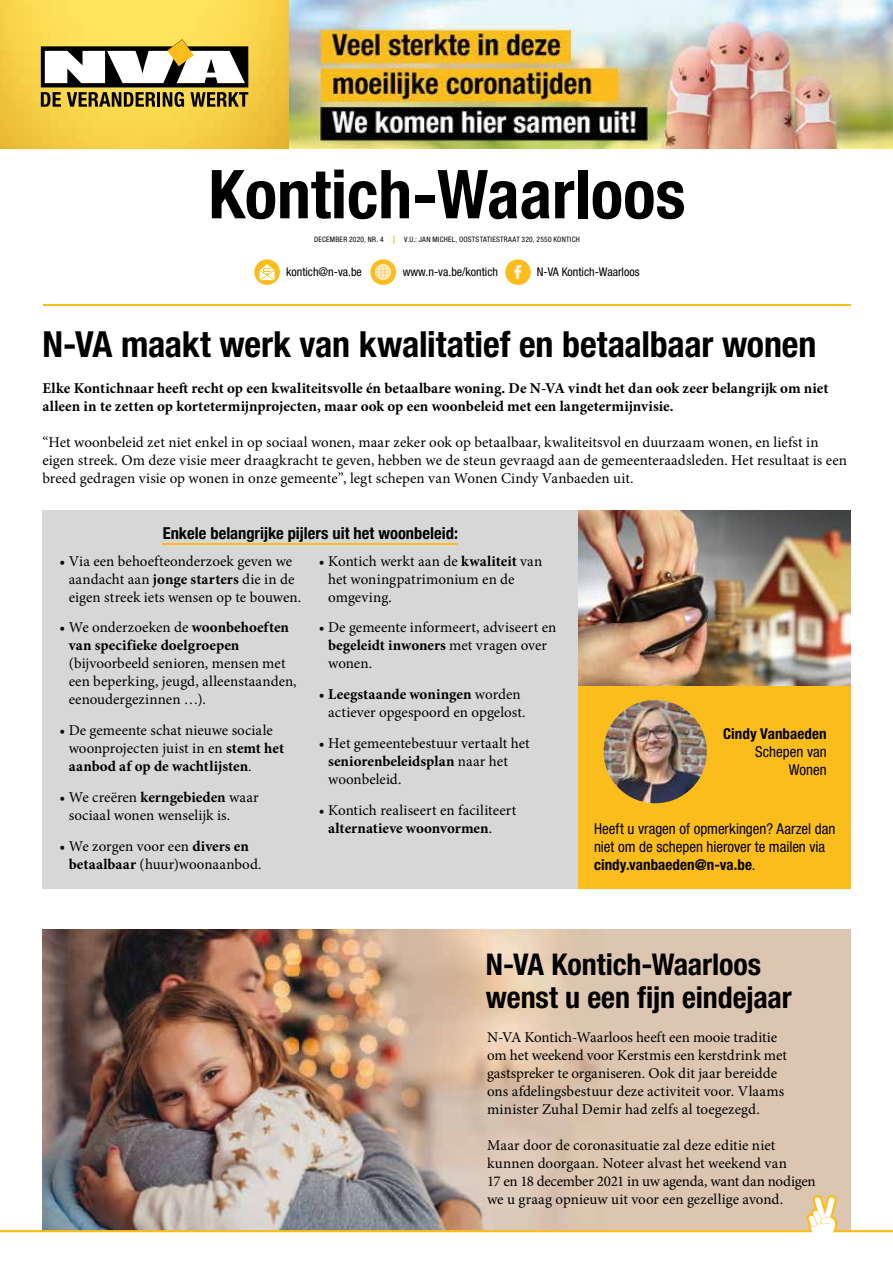
<style>
.page{position:relative;width:893px;height:1263px;background:#fff}
.page>*{position:absolute;margin:0;border:0;box-sizing:border-box;transform-origin:0 0}
.t1{font:700 condensed 67.5px "Helvetica Neue LT Std";color:#000}
.t2{font:700 condensed 36px "Helvetica Neue LT Std";letter-spacing:-.005em;color:#000}
.t3{font:700 condensed 30px/33px "Helvetica Neue LT Std";letter-spacing:-.005em;color:#000}
.t4{font:700 condensed 16.5px "Helvetica Neue LT Std";color:#000}
.t5{font:15px/18px "Minion Pro";color:#000}
.t6{font:700 15px/18px "Minion Pro";letter-spacing:.005em;color:#000}
.t7{font:condensed 15px/18px "Helvetica Neue LT Std";color:#000;text-align:right}
.t8{font:700 condensed 15px "Helvetica Neue LT Std";letter-spacing:.005em;color:#000}
.t9{font:condensed 12px "Helvetica Neue LT Std";color:#000}
.t10{font:condensed 7.5px "Helvetica Neue LT Std";letter-spacing:.035em;color:#000}
.s1{font-size:12px;color:#fbbd1b}
.s2{font-weight:700}
.s3{font-weight:400}
</style>
<div class="page">
<svg style="left:254px;top:259px;width:26px;height:26px"></svg>
<svg style="left:260px;top:264px;width:15px;height:16px"></svg>
<svg style="left:505px;top:259px;width:26px;height:26px"></svg>
<img style="left:509px;top:263px;width:18px;height:19px">
<svg style="left:370px;top:259px;width:26px;height:26px"></svg>
<img style="left:374px;top:263px;width:19px;height:19px">
<img style="left:0;top:0;width:289px;height:149px">
<svg style="left:41px;top:39px;width:207px;height:68px"></svg>
<div style="left:43px;top:929px;width:807px;height:302px;background:#dcc6b1"></div>
<img style="left:43px;top:929px;width:556px;height:265px">
<hr style="left:43px;top:305px;width:807px;height:1px;background:#fbbd1b">
<img style="left:289px;top:0;width:604px;height:149px">
<div style="left:43px;top:510px;width:535px;height:379px;background:#d8d7d7"></div>
<hr style="left:163px;top:543px;width:295px;height:1px;background:#fbbd1b">
<div style="left:578px;top:510px;width:272px;height:379px;background:#fbbd1b"></div>
<img style="left:578px;top:510px;width:272px;height:175px">
<img style="left:603px;top:700px;width:104px;height:104px">
<svg style="left:0;top:1194px;width:893px;height:38px"></svg>
<h1 class="t1" style="left:208px;top:153px;width:479px">Kontich-Waarloos</h1>
<p class="t10" style="left:314px;top:235px;width:267px">DECEMBER 2020, NR. 4 <span class="s1">I</span> V.U.: JAN MICHEL, OOSTSTATIESTRAAT 320, 2550 KONTICH</p>
<p class="t9" style="left:286px;top:265px;width:77px">kontich@n-va.be</p>
<p class="t9" style="left:403px;top:265px;width:97px">www.n-va.be/kontich</p>
<p class="t9" style="left:537px;top:265px;width:104px">N-VA Kontich-Waarloos</p>
<h2 class="t2" style="left:43px;top:323px;width:775px">N-VA maakt werk van kwalitatief en betaalbaar wonen</h2>
<p class="t6" style="left:43px;top:379px;width:788px">Elke Kontichnaar heeft recht op een kwaliteitsvolle én betaalbare woning. De N-VA vindt het dan ook zeer belangrijk om niet alleen in te zetten op kortetermijnprojecten, maar ook op een woonbeleid met een langetermijnvisie.</p>
<p class="t5" style="left:43px;top:434px;width:806px">“Het woonbeleid zet niet enkel in op sociaal wonen, maar zeker ook op betaalbaar, kwaliteitsvol en duurzaam wonen, en liefst in eigen streek. Om deze visie meer draagkracht te geven, hebben we de steun gevraagd aan de gemeenteraadsleden. Het resultaat is een breed gedragen visie op wonen in onze gemeente”, legt schepen van Wonen Cindy Vanbaeden uit.</p>
<p class="t4" style="left:163px;top:523px;width:297px">Enkele belangrijke pijlers uit het woonbeleid:</p>
<p class="t5" style="left:69px;top:552px;width:234px;text-indent:-9px">• Via een behoefteonderzoek geven we aandacht aan <span class="s2">jonge starters</span> die in de eigen streek iets wensen op te bouwen.</p>
<p class="t6" style="left:69px;top:618px;width:222px;text-indent:-9px"><span class="s3">• We onderzoeken de</span> woonbehoeften van specifieke doelgroepen</p>
<p class="t5" style="left:69px;top:655px;width:229px">(bijvoorbeeld senioren, mensen met een beperking, jeugd, alleenstaanden, eenoudergezinnen …).</p>
<p class="t5" style="left:69px;top:721px;width:217px;text-indent:-9px">• De gemeente schat nieuwe sociale woonprojecten juist in en <span class="s2">stemt het aanbod af op de wachtlijsten</span>.</p>
<p class="t5" style="left:69px;top:788px;width:192px;text-indent:-9px">• We creëren <span class="s2">kerngebieden</span> waar sociaal wonen wenselijk is.</p>
<p class="t5" style="left:69px;top:837px;width:194px;text-indent:-9px">• We zorgen voor een <span class="s2">divers en betaalbaar</span> (huur)woonaanbod.</p>
<p class="t5" style="left:328px;top:552px;width:216px;text-indent:-9px">• Kontich werkt aan de <span class="s2">kwaliteit</span> van het woningpatrimonium en de omgeving.</p>
<p class="t5" style="left:328px;top:619px;width:230px;text-indent:-9px">• De gemeente informeert, adviseert en <span class="s2">begeleidt inwoners</span> met vragen over wonen.</p>
<p class="t5" style="left:328px;top:685px;width:199px;text-indent:-9px">• <span class="s2">Leegstaande woningen</span> worden actiever opgespoord en opgelost.</p>
<p class="t5" style="left:328px;top:734px;width:203px;text-indent:-9px">• Het gemeentebestuur vertaalt het <span class="s2">seniorenbeleidsplan</span> naar het woonbeleid.</p>
<p class="t5" style="left:328px;top:801px;width:190px;text-indent:-9px">• Kontich realiseert en faciliteert <span class="s2">alternatieve woonvormen</span>.</p>
<p class="t8" style="left:723px;top:725px;width:105px">Cindy Vanbaeden</p>
<p class="t7" style="left:755px;top:743px;width:73px">Schepen van<br>Wonen</p>
<p class="t7" style="left:594px;top:820px;width:243px;text-align:left">Heeft u vragen of opmerkingen? Aarzel dan niet om de schepen hierover te mailen via <span class="s2">cindy.vanbaeden@n-va.be</span>.</p>
<h3 class="t3" style="left:486px;top:947px;width:307px">N-VA Kontich-Waarloos wenst u een fijn eindejaar</h3>
<p class="t5" style="left:487px;top:1028px;width:301px">N-VA Kontich-Waarloos heeft een mooie traditie om het weekend voor Kerstmis een kerstdrink met gastspreker te organiseren. Ook dit jaar bereidde ons afdelingsbestuur deze activiteit voor. Vlaams minister Zuhal Demir had zelfs al toegezegd.</p>
<p class="t5" style="left:487px;top:1136px;width:330px">Maar door de coronasituatie zal deze editie niet kunnen doorgaan. Noteer alvast het weekend van<br>17 en 18 december 2021 in uw agenda, want dan nodigen we u graag opnieuw uit voor een gezellige avond.</p>
</div>
